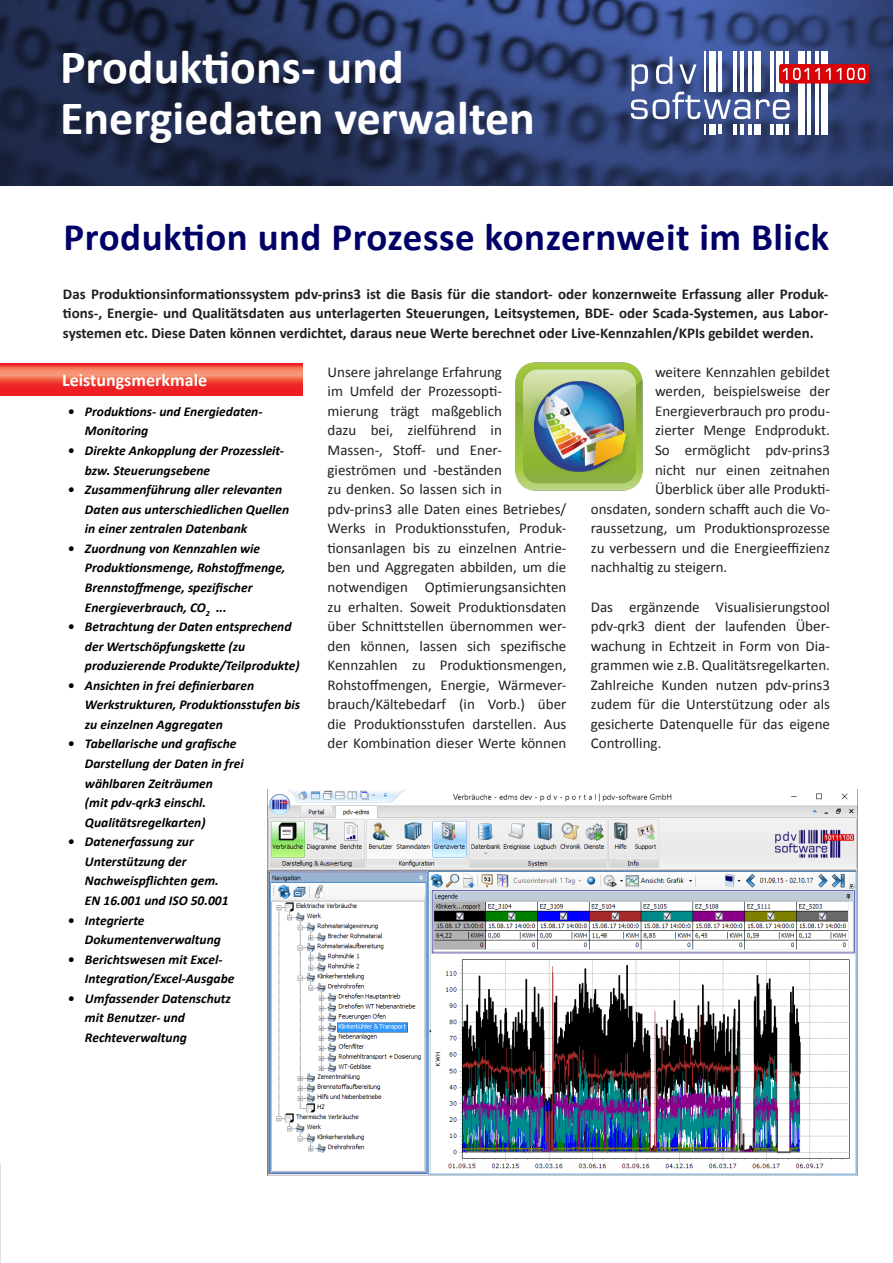
<style>
.page{position:relative;width:893px;height:1263px;background:#fff}
.page>*{position:absolute;margin:0;border:0;box-sizing:border-box;transform-origin:0 0}
.t1{font:700 48px/51px "Calibri";color:#fff}
.t2{font:700 39px "Calibri";letter-spacing:.015em;color:#006}
.t3{font:700 18px "Calibri";color:#fff}
.t4{font:15px/19.5px "Calibri";color:#231f20}
.t5{font:700 15px/19.5px "Calibri";color:#231f20;text-align:justify}
.t6{font:italic 700 13.5px/19.5px "Calibri";color:#000}
</style>
<div class="page">
<img style="left:0;top:0;width:893px;height:186px">
<hr style="left:785px;top:51px;width:4px;height:41px;background:#fff">
<div style="left:777px;top:51px;width:6px;height:41px;background:#fff"></div>
<div style="left:798px;top:51px;width:7px;height:83px;background:#fff"></div>
<div style="left:821px;top:51px;width:7px;height:83px;background:#fff"></div>
<hr style="left:815px;top:51px;width:4px;height:83px;background:#fff">
<hr style="left:807px;top:51px;width:4px;height:83px;background:#fff">
<svg style="left:756px;top:99px;width:34px;height:20px"></svg>
<div style="left:779px;top:64px;width:90px;height:20px;background:#d90308;border-radius:2px"></div>
<svg style="left:783px;top:68px;width:26px;height:12px"></svg>
<svg style="left:815px;top:68px;width:5px;height:12px"></svg>
<svg style="left:826px;top:68px;width:15px;height:12px"></svg>
<svg style="left:847px;top:68px;width:18px;height:12px"></svg>
<hr style="left:704px;top:51px;width:2px;height:41px;background:#fff">
<svg style="left:631px;top:57px;width:119px;height:77px"></svg>
<div style="left:709px;top:51px;width:7px;height:41px;background:#fff"></div>
<div style="left:709px;top:124px;width:7px;height:10px;background:#fff"></div>
<hr style="left:718px;top:124px;width:4px;height:10px;background:#fff">
<hr style="left:718px;top:51px;width:4px;height:41px;background:#fff">
<hr style="left:733px;top:51px;width:4px;height:41px;background:#fff">
<hr style="left:733px;top:124px;width:4px;height:10px;background:#fff">
<hr style="left:740px;top:124px;width:4px;height:10px;background:#fff">
<hr style="left:740px;top:51px;width:4px;height:41px;background:#fff">
<hr style="left:748px;top:51px;width:4px;height:41px;background:#fff">
<hr style="left:748px;top:124px;width:4px;height:10px;background:#fff">
<div style="left:754px;top:51px;width:6px;height:41px;background:#fff"></div>
<div style="left:754px;top:124px;width:6px;height:10px;background:#fff"></div>
<hr style="left:770px;top:51px;width:4px;height:41px;background:#fff">
<hr style="left:770px;top:124px;width:4px;height:10px;background:#fff">
<div style="left:777px;top:124px;width:6px;height:10px;background:#fff"></div>
<hr style="left:785px;top:124px;width:4px;height:10px;background:#fff">
<svg style="left:0;top:364px;width:302px;height:32px"></svg>
<img style="left:515px;top:363px;width:128px;height:127px">
<img style="left:267px;top:790px;width:590px;height:385px">
<hr style="left:0;top:1163px;width:1px;height:100px;background:#dcdfeb">
<h1 class="t1" style="left:60px;top:40px;width:476px">Produktions- und<br>Energiedaten verwalten</h1>
<h2 class="t2" style="left:64px;top:210px;width:767px">Produktion und Prozesse konzernweit im Blick</h2>
<p class="t5" style="left:63px;top:283px;width:767px">Das Produktionsinformationssystem pdv-prins3 ist die Basis für die standort- oder konzernweite Erfassung aller Produk&shy;tions-, Energie- und Qualitätsdaten aus unterlagerten Steuerungen, Leitsystemen, BDE- oder Scada-Systemen, aus Labor&shy;systemen etc. Diese Daten können verdichtet, daraus neue Werte berechnet oder Live-Kennzahlen/KPIs gebildet werden.</p>
<p class="t3" style="left:62px;top:367px;width:147px">Leistungsmerkmale</p>
<p class="t6" style="left:85px;top:401px;width:179px;text-indent:-17px">• Produktions- und Energiedaten-<br>Monitoring</p>
<p class="t6" style="left:85px;top:440px;width:201px;text-indent:-17px">• Direkte Ankopplung der Prozessleit&shy;bzw. Steuerungsebene</p>
<p class="t6" style="left:85px;top:479px;width:206px;text-indent:-17px">• Zusammenführung aller relevanten<br>Daten aus unterschiedlichen Quellen in einer zentralen Datenbank</p>
<p class="t6" style="left:85px;top:538px;width:202px;text-indent:-17px">• Zuordnung von Kennzahlen wie<br>Produktionsmenge, Rohstoffmenge,<br>Brennstoffmenge, spezifischer<br>Energieverbrauch, CO<sub>2</sub> ...</p>
<p class="t6" style="left:85px;top:616px;width:216px;text-indent:-17px">• Betrachtung der Daten entsprechend der Wertschöpfungskette (zu produzierende Produkte/Teilprodukte)</p>
<p class="t6" style="left:85px;top:675px;width:217px;text-indent:-17px">• Ansichten in frei definierbaren<br>Werkstrukturen, Produktionsstufen bis zu einzelnen Aggregaten</p>
<p class="t6" style="left:85px;top:734px;width:160px;text-indent:-17px">• Tabellarische und grafische<br>Darstellung der Daten in frei wählbaren Zeiträumen<br>(mit pdv-qrk3 einschl.<br>Qualitätsregelkarten)</p>
<p class="t6" style="left:85px;top:831px;width:145px;text-indent:-17px">• Datenerfassung zur<br>Unterstützung der<br>Nachweispflichten gem.<br>EN 16.001 und ISO 50.001</p>
<p class="t6" style="left:85px;top:910px;width:137px;text-indent:-17px">• Integrierte<br>Dokumentenverwaltung</p>
<p class="t6" style="left:85px;top:949px;width:151px;text-indent:-17px">• Berichtswesen mit Excel-<br>Integration/Excel-Ausgabe</p>
<p class="t6" style="left:85px;top:988px;width:148px;text-indent:-17px">• Umfassender Datenschutz mit Benutzer- und<br>Rechteverwaltung</p>
<p class="t4" style="left:328px;top:362px;width:240px">Unsere jahrelange Erfahrung<br>im Umfeld der Prozessopti-<br>mierung trägt maßgeblich<br>dazu bei, zielführend in<br>Massen-, Stoff- und Ener&shy;gieströmen und -beständen<br>zu denken. So lassen sich in pdv-prins3 alle Daten eines Betriebes/ Werks in Produktionsstufen, Produk&shy;tionsanlagen bis zu einzelnen Antrie&shy;ben und Aggregaten abbilden, um die notwendigen Optimierungsansichten zu erhalten. Soweit Produktionsdaten über Schnittstellen übernommen wer&shy;den können, lassen sich spezifische Kennzahlen zu Produktionsmengen, Rohstoffmengen, Energie, Wärmever&shy;brauch/Kältebedarf (in Vorb.) über die Produktionsstufen darstellen. Aus der Kombination dieser Werte können</p>
<p class="t4" style="left:655px;top:362px;width:176px">weitere Kennzahlen gebildet</p>
<p class="t4" style="left:655px;top:381px;width:176px">werden, beispielsweise der</p>
<p class="t4" style="left:655px;top:401px;width:176px">Energieverbrauch pro produ-</p>
<p class="t4" style="left:655px;top:420px;width:176px">zierter Menge Endprodukt.</p>
<p class="t4" style="left:655px;top:440px;width:176px">So ermöglicht pdv-prins3</p>
<p class="t4" style="left:655px;top:459px;width:176px">nicht nur einen zeitnahen</p>
<p class="t4" style="left:655px;top:479px;width:176px">Überblick über alle Produkti-</p>
<p class="t4" style="left:591px;top:499px;width:241px">onsdaten, sondern schafft auch die Vo-</p>
<p class="t4" style="left:591px;top:518px;width:241px">raussetzung, um Produktionsprozesse</p>
<p class="t4" style="left:591px;top:538px;width:241px">zu verbessern und die Energieeffizienz</p>
<p class="t4" style="left:591px;top:557px;width:138px">nachhaltig zu steigern.</p>
<p class="t4" style="left:591px;top:596px;width:241px;text-align:justify">Das ergänzende Visualisierungstool pdv-qrk3 dient der laufenden Über&shy;wachung in Echtzeit in Form von Dia&shy;grammen wie z.B. Qualitätsregelkarten.<br>Zahlreiche Kunden nutzen pdv-prins3 zudem für die Unterstützung oder als gesicherte Datenquelle für das eigene Controlling.</p>
</div>
